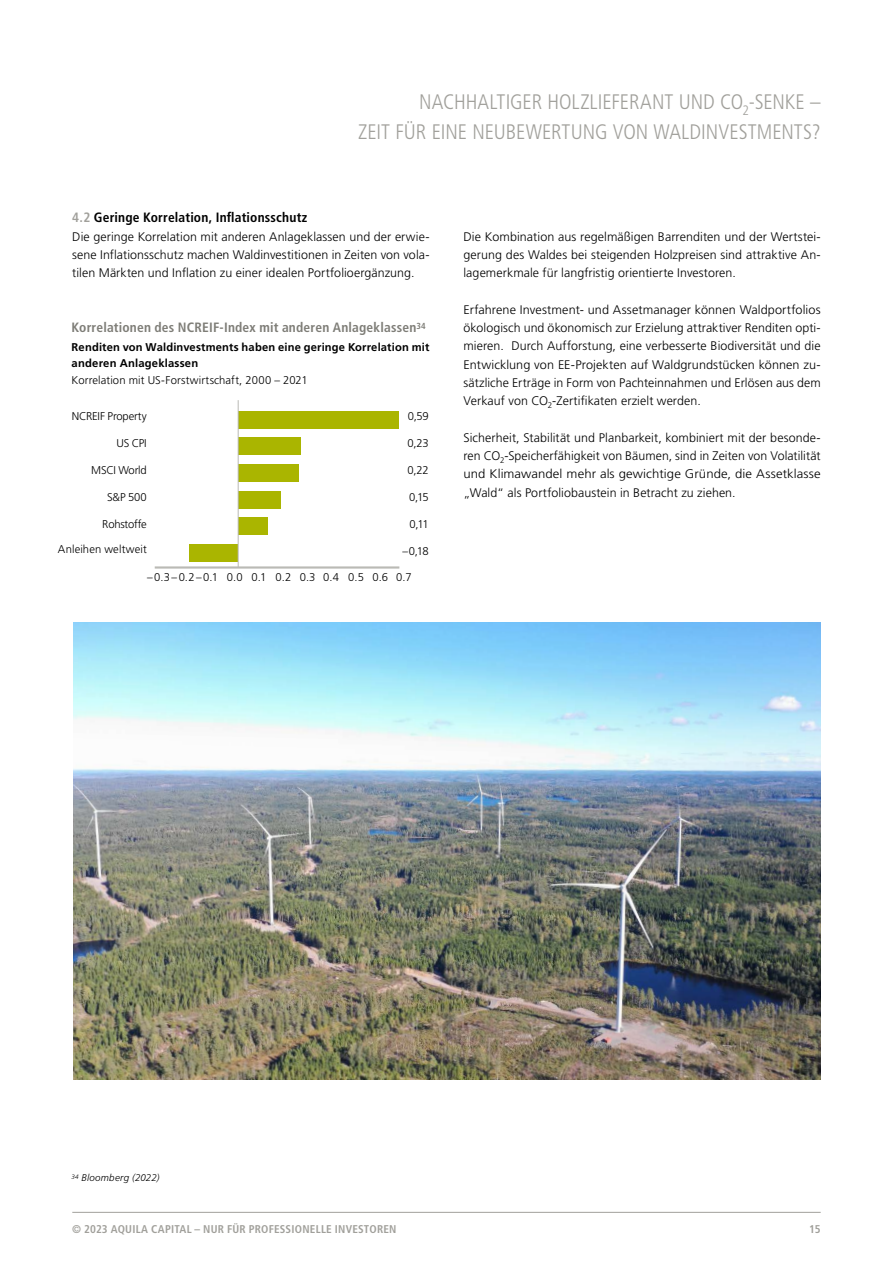
<style>
.page{position:relative;width:893px;height:1263px;background:#fff}
.page>*{position:absolute;margin:0;border:0;box-sizing:border-box;transform-origin:0 0}
.t1{font:300 condensed 21px/30px "Frutiger LT Pro";color:#a1a09b;text-align:right}
.t2{font:700 condensed 13.5px "Frutiger LT Pro";letter-spacing:.015em;color:#7e7d77}
.t3{font:700 condensed 13.5px "Frutiger LT Pro";letter-spacing:.015em;color:#000}
.t4{font:300 12.45px/18.3px "Frutiger LT Pro";letter-spacing:.005em;color:#000;text-align:justify}
.t5{font:300 11.25px "Frutiger LT Pro";letter-spacing:.005em;color:#000}
.t6{font:700 11.25px/16.5px "Frutiger LT Pro";letter-spacing:.015em;color:#000}
.t7{font:700 condensed 11.25px "Frutiger LT Pro";letter-spacing:.02em;color:#a1a09b}
.t8{font:300 11.25px "Frutiger LT Pro";letter-spacing:-.015em;color:#000}
.t9{font:300 11.25px "Frutiger LT Pro";letter-spacing:-.02em;color:#000}
.t10{font:300 11.25px "Frutiger LT Pro";letter-spacing:-.025em;color:#000}
.t11{font:italic 300 9.75px "Frutiger LT Pro";letter-spacing:.025em;color:#000}
.s1{color:#a1a09b}
</style>
<div class="page">
<hr style="left:72px;top:1212px;width:749px;height:1px;background:#a1a09b">
<img style="left:73px;top:623px;width:748px;height:456px">
<div style="left:190px;top:544px;width:48px;height:17px;background:#aab500"></div>
<div style="left:239px;top:411px;width:160px;height:17px;background:#aab500"></div>
<div style="left:238px;top:438px;width:63px;height:17px;background:#aab500"></div>
<div style="left:238px;top:464px;width:61px;height:17px;background:#aab500"></div>
<div style="left:238px;top:491px;width:43px;height:17px;background:#aab500"></div>
<div style="left:238px;top:518px;width:30px;height:17px;background:#aab500"></div>
<hr style="left:238px;top:400px;width:1px;height:167px;background:#babab5">
<hr style="left:155px;top:566px;width:244px;height:3px;background:#babab5">
<h1 class="t1" style="left:358px;top:87px;width:464px">NACHHALTIGER HOLZLIEFERANT UND CO<sub>2</sub>-SENKE –<br>ZEIT FÜR EINE NEUBEWERTUNG VON WALDINVESTMENTS?</h1>
<p class="t3" style="left:72px;top:210px;width:237px"><span class="s1">4.2</span> Geringe Korrelation, Inflationsschutz</p>
<p class="t4" style="left:72px;top:227px;width:359px">Die geringe Korrelation mit anderen Anlageklassen und der erwie&shy;sene Inflationsschutz machen Waldinvestitionen in Zeiten von vola&shy;tilen Märkten und Inflation zu einer idealen Portfolioergänzung.</p>
<p class="t4" style="left:463px;top:227px;width:359px">Die Kombination aus regelmäßigen Barrenditen und der Wertstei&shy;gerung des Waldes bei steigenden Holzpreisen sind attraktive An&shy;lagemerkmale für langfristig orientierte Investoren.</p>
<p class="t4" style="left:463px;top:300px;width:359px">Erfahrene Investment- und Assetmanager können Waldportfolios ökologisch und ökonomisch zur Erzielung attraktiver Renditen opti&shy;mieren. Durch Aufforstung, eine verbesserte Biodiversität und die Entwicklung von EE-Projekten auf Waldgrundstücken können zu&shy;sätzliche Erträge in Form von Pachteinnahmen und Erlösen aus dem Verkauf von CO<sub>2</sub>-Zertifikaten erzielt werden.</p>
<p class="t4" style="left:463px;top:428px;width:359px">Sicherheit, Stabilität und Planbarkeit, kombiniert mit der besonde&shy;ren CO<sub>2</sub>-Speicherfähigkeit von Bäumen, sind in Zeiten von Volatilität und Klimawandel mehr als gewichtige Gründe, die Assetklasse „Wald“ als Portfoliobaustein in Betracht zu ziehen.</p>
<p class="t2" style="left:72px;top:319px;width:356px">Korrelationen des NCREIF-Index mit anderen Anlageklassen<sup>34</sup></p>
<p class="t6" style="left:72px;top:339px;width:359px">Renditen von Waldinvestments haben eine geringe Korrelation mit anderen Anlageklassen</p>
<p class="t5" style="left:72px;top:373px;width:237px">Korrelation mit US-Forstwirtschaft, 2000 – 2021</p>
<p class="t8" style="left:72px;top:409px;width:77px">NCREIF Property</p>
<p class="t5" style="left:116px;top:436px;width:32px">US CPI</p>
<p class="t9" style="left:91px;top:463px;width:57px">MSCI World</p>
<p class="t5" style="left:107px;top:490px;width:41px">S&amp;P 500</p>
<p class="t10" style="left:102px;top:517px;width:46px">Rohstoffe</p>
<p class="t5" style="left:58px;top:543px;width:90px">Anleihen weltweit</p>
<p class="t5" style="left:408px;top:409px;width:22px">0,59</p>
<p class="t5" style="left:407px;top:436px;width:23px">0,23</p>
<p class="t5" style="left:407px;top:463px;width:23px">0,22</p>
<p class="t5" style="left:409px;top:490px;width:21px">0,15</p>
<p class="t5" style="left:410px;top:517px;width:21px">0,11</p>
<p class="t5" style="left:403px;top:544px;width:28px">–0,18</p>
<p class="t5" style="left:147px;top:571px;width:266px">–0.3–0.2 –0.1 0.0 0.1 0.2 0.3 0.4 0.5 0.6 0.7</p>
<p class="t11" style="left:71px;top:1172px;width:90px"><sup>34</sup> Bloomberg (2022)</p>
<p class="t7" style="left:72px;top:1222px;width:326px">© 2023 AQUILA CAPITAL – NUR FÜR PROFESSIONELLE INVESTOREN</p>
<p class="t7" style="left:809px;top:1222px;width:13px">15</p>
</div>
